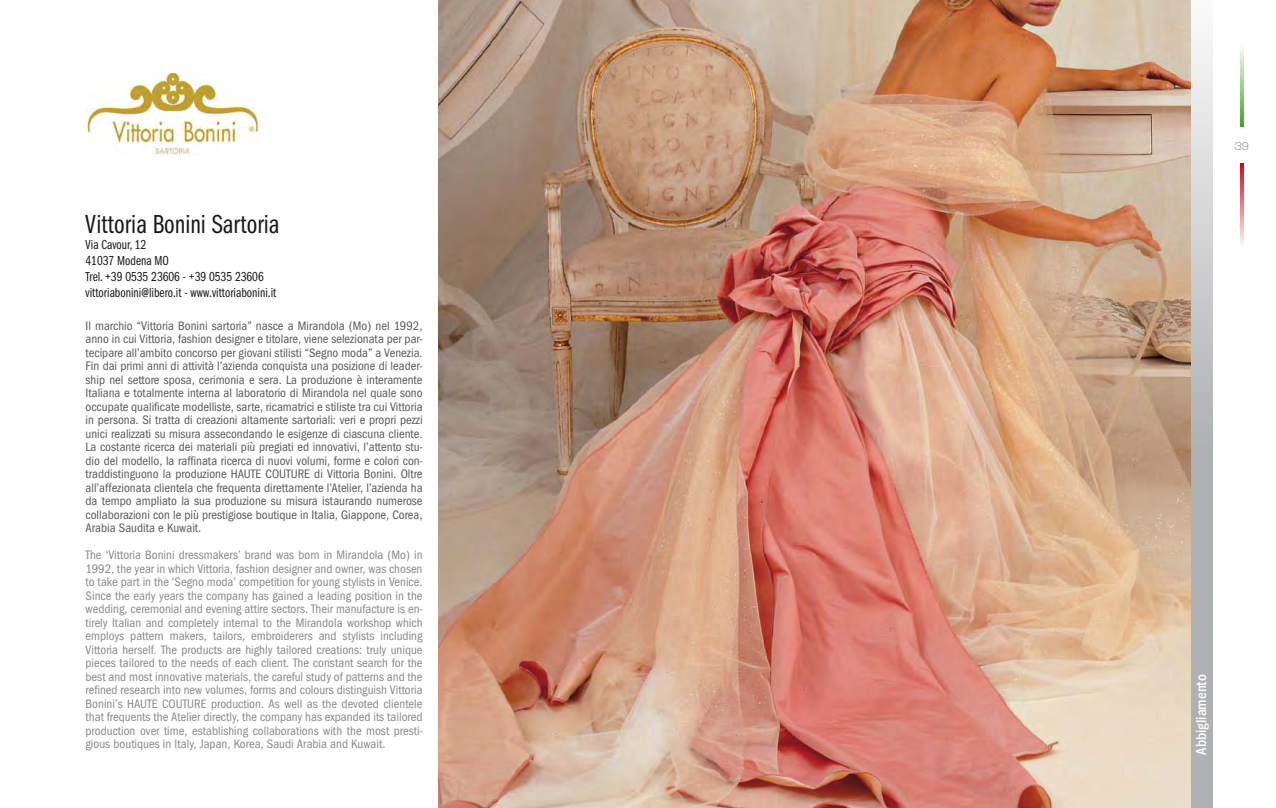
<style>
.page{position:relative;width:1276px;height:808px;background:#fff}
.page>*{position:absolute;margin:0;border:0;box-sizing:border-box;transform-origin:0 0}
.t1{font:27px "Franklin Gothic LT Book Cmpr";color:#1a171c}
.t2{font:15px "Franklin Got Cd Md ITC";color:#fff}
.t3{font:13.5px/16.2px "Franklin Gothic LT Book Cmpr";color:#1a171c}
.t4{font:12.75px/13.5px "Franklin Got Cd ITC";color:#58585a;text-align:justify}
.t5{font:12.75px/13.5px "Franklin Got Cd ITC";color:#87888a;text-align:justify}
.t6{font:700 12px "Walkway";color:#87888a}
</style>
<div class="page">
<svg style="left:1191px;top:35px;width:21px;height:773px;background:#c1c2c3"></svg>
<hr style="left:1240px;top:163px;width:3px;height:84px;background:#cd071e">
<hr style="left:1240px;top:43px;width:3px;height:84px;background:#44a12b">
<img style="left:85px;top:74px;width:174px;height:81px">
<img style="left:438px;top:0;width:753px;height:808px">
<h1 class="t1" style="left:86px;top:209px;width:195px">Vittoria Bonini Sartoria</h1>
<p class="t3" style="left:86px;top:236px;width:192px">Via Cavour, 12<br>41037 Modena MO<br>Trel. +39 0535 23606 - +39 0535 23606 vittoriabonini@libero.it - www.vittoriabonini.it</p>
<p class="t4" style="left:86px;top:319px;width:338px">Il marchio “Vittoria Bonini sartoria” nasce a Mirandola (Mo) nel 1992, anno in cui Vittoria, fashion designer e titolare, viene selezionata per par&shy;tecipare all’ambito concorso per giovani stilisti “Segno moda” a Venezia.<br>Fin dai primi anni di attività l’azienda conquista una posizione di leader&shy;ship nel settore sposa, cerimonia e sera. La produzione è interamente Italiana e totalmente interna al laboratorio di Mirandola nel quale sono occupate qualificate modelliste, sarte, ricamatrici e stiliste tra cui Vittoria in persona. Si tratta di creazioni altamente sartoriali: veri e propri pezzi unici realizzati su misura assecondando le esigenze di ciascuna cliente.<br>La costante ricerca dei materiali più pregiati ed innovativi, l’attento stu&shy;dio del modello, la raffinata ricerca di nuovi volumi, forme e colori con&shy;traddistinguono la produzione HAUTE COUTURE di Vittoria Bonini. Oltre all’affezionata clientela che frequenta direttamente l’Atelier, l’azienda ha da tempo ampliato la sua produzione su misura istaurando numerose collaborazioni con le più prestigiose boutique in Italia, Giappone, Corea, Arabia Saudita e Kuwait.</p>
<p class="t5" style="left:86px;top:548px;width:338px">The ‘Vittoria Bonini dressmakers’ brand was born in Mirandola (Mo) in 1992, the year in which Vittoria, fashion designer and owner, was chosen to take part in the ‘Segno moda’ competition for young stylists in Venice.<br>Since the early years the company has gained a leading position in the wedding, ceremonial and evening attire sectors. Their manufacture is en&shy;tirely Italian and completely internal to the Mirandola workshop which employs pattern makers, tailors, embroiderers and stylists including Vittoria herself. The products are highly tailored creations: truly unique pieces tailored to the needs of each client. The constant search for the best and most innovative materials, the careful study of patterns and the refined research into new volumes, forms and colours distinguish Vittoria Bonini’s HAUTE COUTURE production. As well as the devoted clientele that frequents the Atelier directly, the company has expanded its tailored production over time, establishing collaborations with the most presti&shy;gious boutiques in Italy, Japan, Korea, Saudi Arabia and Kuwait.</p>
<p class="t6" style="left:1235px;top:140px;width:16px">39</p>
<p class="t2" style="left:1192px;top:755px;width:82px;rotate:-90deg">Abbigliamento</p>
</div>
